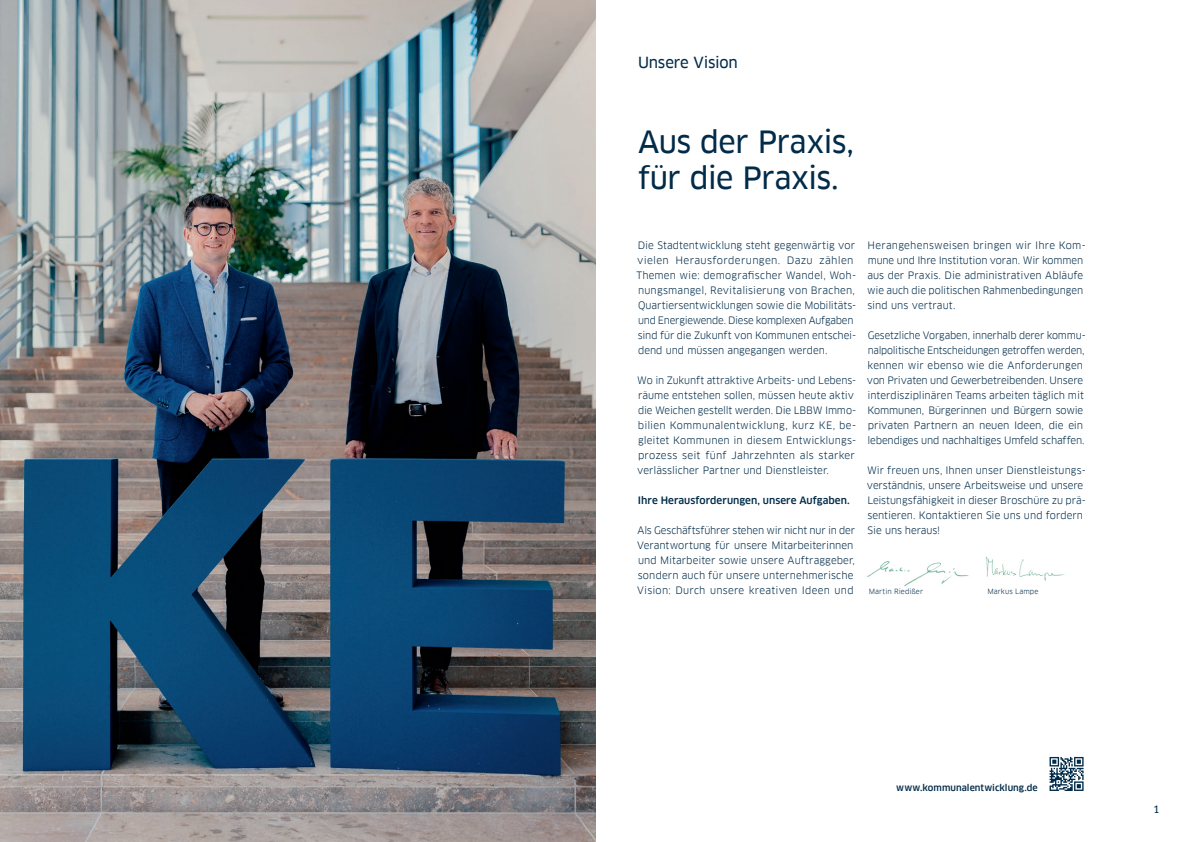
<style>
.page{position:relative;width:1191px;height:842px;background:#fff}
.page>*{position:absolute;margin:0;border:0;box-sizing:border-box;transform-origin:0 0}
.t1{font:30px/36px "Clanfor LBBW News";letter-spacing:-.02em;color:#002b49}
.t2{font:15px "Clanfor LBBW News";letter-spacing:-.015em;color:#002b49}
.t3{font:10px/15px "Clanfor LBBW";color:#002b49}
.t4{font:500 10px "Clanfor LBBW";color:#002b49}
.t5{font:10px "Clanfor LBBW News";color:#002b49}
.t6{font:500 9px "Clanfor LBBW";letter-spacing:.005em;color:#002b49}
.t7{font:7px "Clanfor LBBW";letter-spacing:.01em;color:#002b49}
</style>
<div class="page">
<img style="left:0;top:0;width:595px;height:842px">
<svg style="left:1049px;top:757px;width:34px;height:34px"></svg>
<img style="left:867px;top:561px;width:102px;height:25px">
<img style="left:985px;top:556px;width:80px;height:25px">
<h2 class="t2" style="left:638px;top:54px;width:101px">Unsere Vision</h2>
<h1 class="t1" style="left:638px;top:124px;width:217px">Aus der Praxis, für die Praxis.</h1>
<p class="t3" style="left:636px;top:238px;width:221px">Die Stadtentwicklung steht gegenwärtig vor vielen Herausforderungen. Dazu zählen Themen wie: demografischer Wandel, Woh&shy;nungsmangel, Revitalisierung von Brachen, Quartiersentwicklungen sowie die Mobilitäts&shy;und Energiewende. Diese komplexen Aufgaben sind für die Zukunft von Kommunen entschei&shy;dend und müssen angegangen werden.</p>
<p class="t3" style="left:637px;top:373px;width:220px">Wo in Zukunft attraktive Arbeits- und Lebens&shy;räume entstehen sollen, müssen heute aktiv die Weichen gestellt werden. Die LBBW Immo&shy;bilien Kommunalentwicklung, kurz KE, be&shy;gleitet Kommunen in diesem Entwicklungs&shy;prozess seit fünf Jahrzehnten als starker verlässlicher Partner und Dienstleister.</p>
<p class="t4" style="left:638px;top:494px;width:213px">Ihre Herausforderungen, unsere Aufgaben.</p>
<p class="t3" style="left:637px;top:523px;width:219px">Als Geschäftsführer stehen wir nicht nur in der Verantwortung für unsere Mitarbeiterinnen und Mitarbeiter sowie unsere Auftraggeber, sondern auch für unsere unternehmerische Vision: Durch unsere kreativen Ideen und</p>
<p class="t3" style="left:867px;top:238px;width:220px">Herangehensweisen bringen wir Ihre Kom&shy;mune und Ihre Institution voran. Wir kommen aus der Praxis. Die administrativen Abläufe wie auch die politischen Rahmenbedingungen sind uns vertraut.</p>
<p class="t3" style="left:867px;top:328px;width:220px">Gesetzliche Vorgaben, innerhalb derer kommu&shy;nalpolitische Entscheidungen getroffen werden, kennen wir ebenso wie die Anforderungen von Privaten und Gewerbetreibenden. Unsere interdisziplinären Teams arbeiten täglich mit Kommunen, Bürgerinnen und Bürgern sowie privaten Partnern an neuen Ideen, die ein lebendiges und nachhaltiges Umfeld schaffen.</p>
<p class="t3" style="left:867px;top:463px;width:220px">Wir freuen uns, Ihnen unser Dienstleistungs&shy;verständnis, unsere Arbeitsweise und unsere Leistungsfähigkeit in dieser Broschüre zu prä&shy;sentieren. Kontaktieren Sie uns und fordern Sie uns heraus!</p>
<p class="t7" style="left:868px;top:587px;width:56px">Martin Riedißer</p>
<p class="t7" style="left:987px;top:587px;width:53px">Markus Lampe</p>
<p class="t6" style="left:896px;top:782px;width:143px">www.kommunalentwicklung.de</p>
<p class="t5" style="left:1153px;top:803px;width:8px">1</p>
</div>
